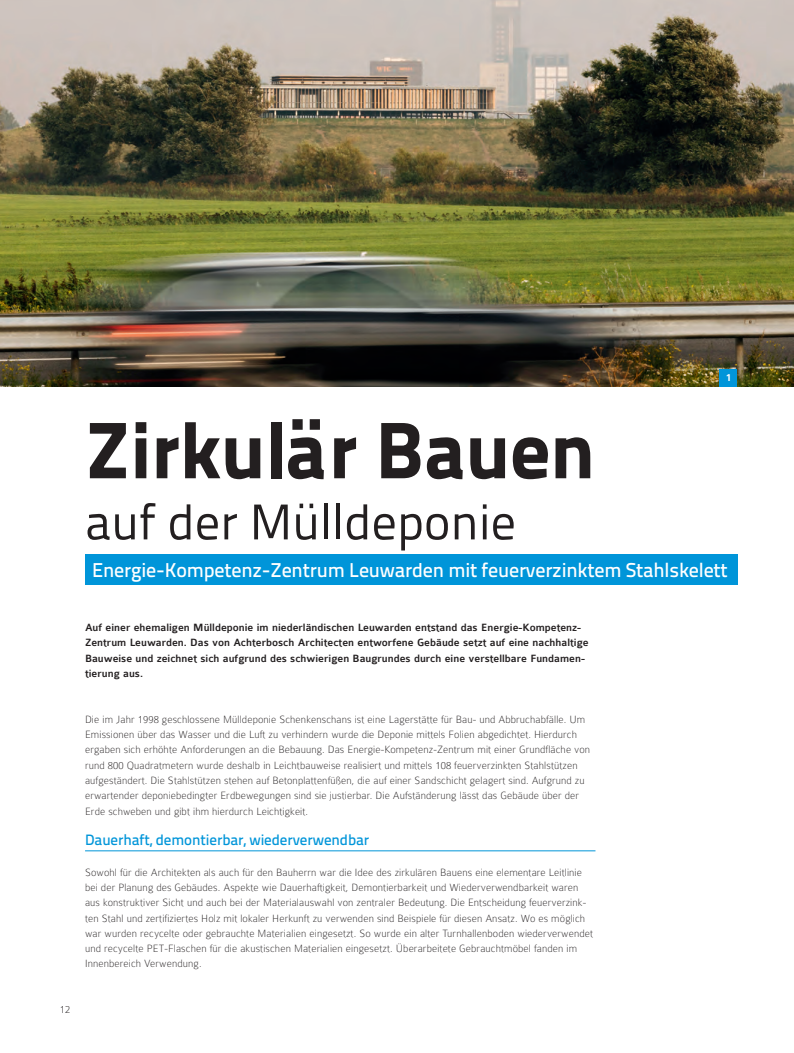
<style>
.page{position:relative;width:794px;height:1053px;background:#fff}
.page>*{position:absolute;margin:0;border:0;box-sizing:border-box;transform-origin:0 0}
.t1{font:800 80px "Titillium Text 22 L";letter-spacing:-.005em;color:#231f20}
.t2{font:50px "Titillium Text 22 L";color:#231f20}
.t3{font:500 20px "Titillium Text 22 L";letter-spacing:-.01em;color:#fff}
.t4{font:500 15px "Titillium Text 22 L";letter-spacing:-.005em;color:#0095d9}
.t5{font:100 11.25px/15.2px "Colaborate";letter-spacing:.01em;color:#231f20}
.t6{font:500 11.25px/15.2px "Colaborate";color:#231f20}
.t7{font:500 11.25px "Colaborate";color:#fff}
</style>
<div class="page">
<img style="left:0;top:0;width:794px;height:386px">
<div style="left:85px;top:554px;width:652px;height:31px;background:#0095d9"></div>
<hr style="left:85px;top:850px;width:510px;height:1px;background:#0095d9">
<div style="left:719px;top:369px;width:18px;height:17px;background:#0095d9"></div>
<p class="t7" style="left:725px;top:372px;width:8px">1</p>
<h1 class="t1" style="left:85px;top:387px;width:511px">Zirkulär Bauen</h1>
<h2 class="t2" style="left:85px;top:485px;width:432px">auf der Mülldeponie</h2>
<h3 class="t3" style="left:92px;top:554px;width:637px">Energie-Kompetenz-Zentrum Leuwarden mit feuerverzinktem Stahlskelett</h3>
<p class="t5" style="left:60px;top:1001px;width:12px">12</p>
<p class="t6" style="left:85px;top:620px;width:505px">Auf einer ehemaligen Mülldeponie im niederländischen Leuwarden entstand das Energie-Kompetenz-Zentrum Leuwarden. Das von Achterbosch Architecten entworfene Gebäude setzt auf eine nachhaltige Bauweise und zeichnet sich aufgrund des schwierigen Baugrundes durch eine verstellbare Fundamen&shy;tierung aus.</p>
<p class="t5" style="left:85px;top:711px;width:506px">Die im Jahr 1998 geschlossene Mülldeponie Schenkenschans ist eine Lagerstätte für Bau- und Abbruchabfälle. Um Emissionen über das Wasser und die Luft zu verhindern wurde die Deponie mittels Folien abgedichtet. Hierdurch ergaben sich erhöhte Anforderungen an die Bebauung. Das Energie-Kompetenz-Zentrum mit einer Grundfläche von rund 800 Quadratmetern wurde deshalb in Leichtbauweise realisiert und mittels 108 feuerverzinkten Stahlstützen aufgeständert. Die Stahlstützen stehen auf Betonplattenfüßen, die auf einer Sandschicht gelagert sind. Aufgrund zu erwartender deponiebedingter Erdbewegungen sind sie justierbar. Die Aufständerung lässt das Gebäude über der Erde schweben und gibt ihm hierdurch Leichtigkeit.</p>
<h3 class="t4" style="left:85px;top:828px;width:286px">Dauerhaft, demontierbar, wiederverwendbar</h3>
<p class="t5" style="left:85px;top:864px;width:509px">Sowohl für die Architekten als auch für den Bauherrn war die Idee des zirkulären Bauens eine elementare Leitlinie bei der Planung des Gebäudes. Aspekte wie Dauerhaftigkeit, Demontierbarkeit und Wiederverwendbarkeit waren aus konstruktiver Sicht und auch bei der Materialauswahl von zentraler Bedeutung. Die Entscheidung feuerverzink&shy;ten Stahl und zertifiziertes Holz mit lokaler Herkunft zu verwenden sind Beispiele für diesen Ansatz. Wo es möglich war wurden recycelte oder gebrauchte Materialien eingesetzt. So wurde ein alter Turnhallenboden wiederverwendet und recycelte PET-Flaschen für die akustischen Materialien eingesetzt. Überarbeitete Gebrauchtmöbel fanden im Innenbereich Verwendung.</p>
</div>
